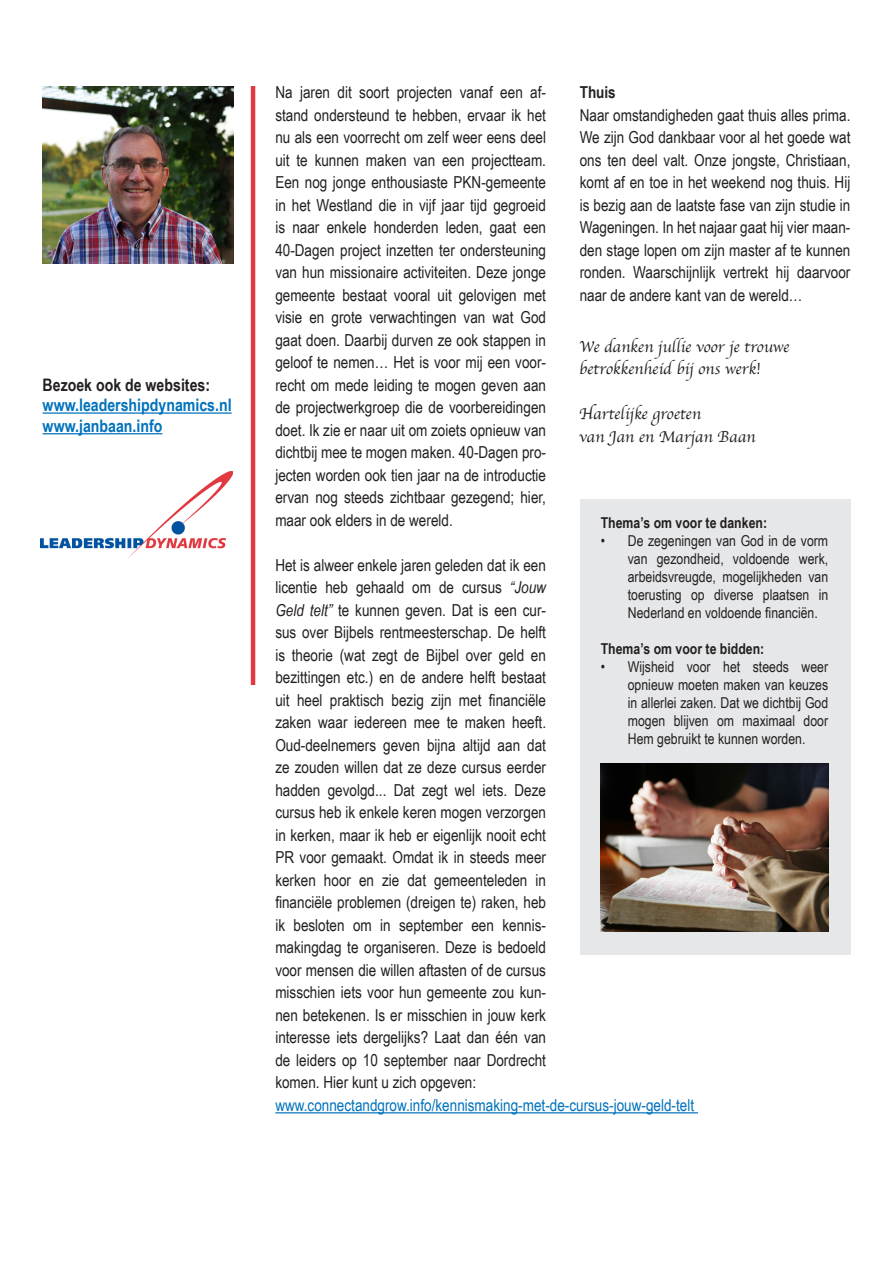
<style>
.page{position:relative;width:893px;height:1263px;background:#fff}
.page>*{position:absolute;margin:0;border:0;box-sizing:border-box;transform-origin:0 0}
.t1{font:700 17.25px "Arial Narrow";color:#0072bc}
.t2{font:700 17.25px "Arial Narrow";color:#231f20}
.t3{font:16.5px/22.5px "Arial Narrow";color:#231f20;text-align:justify}
.t4{font:16.5px "Apple Chancery";color:#231f20}
.t5{font:16.5px "Arial Narrow";color:#0072bc}
.t6{font:700 16.5px "Arial Narrow";color:#231f20}
.t7{font:15px/18px "Arial Narrow";color:#231f20;text-align:justify}
.t8{font:700 15px "Arial Narrow";color:#231f20}
.s1{font-style:italic}
</style>
<div class="page">
<img style="left:250px;top:86px;width:6px;height:599px">
<div style="left:580px;top:499px;width:270px;height:455px;background:#e6e7e9"></div>
<img style="left:41px;top:471px;width:191px;height:87px">
<hr style="left:43px;top:412px;width:189px;height:2px;background:#0072bc">
<hr style="left:43px;top:433px;width:119px;height:1px;background:#0072bc">
<img style="left:601px;top:763px;width:227px;height:168px">
<img style="left:43px;top:86px;width:191px;height:178px">
<hr style="left:275px;top:1112px;width:423px;height:1px;background:#0072bc">
<p class="t2" style="left:43px;top:371px;width:169px">Bezoek ook de websites:</p>
<p class="t1" style="left:43px;top:392px;width:190px">www.leadershipdynamics.nl</p>
<p class="t1" style="left:43px;top:413px;width:121px">www.janbaan.info</p>
<p class="t3" style="left:275px;top:81px;width:272px">Na jaren dit soort projecten vanaf een af&shy;stand ondersteund te hebben, ervaar ik het nu als een voorrecht om zelf weer eens deel uit te kunnen maken van een projectteam.<br>Een nog jonge enthousiaste PKN-gemeente in het Westland die in vijf jaar tijd gegroeid is naar enkele honderden leden, gaat een 40-Dagen project inzetten ter ondersteuning van hun missionaire activiteiten. Deze jonge gemeente bestaat vooral uit gelovigen met visie en grote verwachtingen van wat God gaat doen. Daarbij durven ze ook stappen in geloof te nemen… Het is voor mij een voor&shy;recht om mede leiding te mogen geven aan de projectwerkgroep die de voorbereidingen doet. Ik zie er naar uit om zoiets opnieuw van dichtbij mee te mogen maken. 40-Dagen pro&shy;jecten worden ook tien jaar na de introductie ervan nog steeds zichtbaar gezegend; hier, maar ook elders in de wereld.</p>
<p class="t3" style="left:275px;top:553px;width:272px">Het is alweer enkele jaren geleden dat ik een licentie heb gehaald om de cursus <span class="s1">“Jouw Geld telt”</span> te kunnen geven. Dat is een cur&shy;sus over Bijbels rentmeesterschap. De helft is theorie (wat zegt de Bijbel over geld en bezittingen etc.) en de andere helft bestaat uit heel praktisch bezig zijn met financiële zaken waar iedereen mee te maken heeft.<br>Oud-deelnemers geven bijna altijd aan dat ze zouden willen dat ze deze cursus eerder hadden gevolgd... Dat zegt wel iets. Deze cursus heb ik enkele keren mogen verzorgen in kerken, maar ik heb er eigenlijk nooit echt PR voor gemaakt. Omdat ik in steeds meer kerken hoor en zie dat gemeenteleden in financiële problemen (dreigen te) raken, heb ik besloten om in september een kennis&shy;makingdag te organiseren. Deze is bedoeld voor mensen die willen aftasten of de cursus misschien iets voor hun gemeente zou kun&shy;nen betekenen. Is er misschien in jouw kerk interesse iets dergelijks? Laat dan één van de leiders op 10 september naar Dordrecht komen. Hier kunt u zich opgeven:</p>
<p class="t6" style="left:580px;top:80px;width:38px">Thuis</p>
<p class="t3" style="left:580px;top:103px;width:272px">Naar omstandigheden gaat thuis alles prima.<br>We zijn God dankbaar voor al het goede wat ons ten deel valt. Onze jongste, Christiaan, komt af en toe in het weekend nog thuis. Hij is bezig aan de laatste fase van zijn studie in Wageningen. In het najaar gaat hij vier maan&shy;den stage lopen om zijn master af te kunnen ronden. Waarschijnlijk vertrekt hij daarvoor naar de andere kant van de wereld…</p>
<p class="t4" style="left:579px;top:333px;width:212px">We danken jullie voor je trouwe</p>
<p class="t4" style="left:579px;top:356px;width:183px">betrokkenheid bij ons werk!</p>
<p class="t4" style="left:579px;top:401px;width:123px">Hartelijke groeten</p>
<p class="t4" style="left:579px;top:423px;width:178px">van Jan en Marjan Baan</p>
<p class="t8" style="left:601px;top:511px;width:168px">Thema’s om voor te danken:</p>
<p class="t7" style="left:628px;top:531px;width:202px;text-indent:-27px">• De zegeningen van God in de vorm van gezondheid, voldoende werk, arbeidsvreugde, mogelijkheden van toerusting op diverse plaatsen in Nederland en voldoende financiën.</p>
<p class="t8" style="left:601px;top:637px;width:165px">Thema’s om voor te bidden:</p>
<p class="t7" style="left:628px;top:657px;width:202px;text-indent:-27px">• Wijsheid voor het steeds weer opnieuw moeten maken van keuzes in allerlei zaken. Dat we dichtbij God mogen blijven om maximaal door Hem gebruikt te kunnen worden.</p>
<p class="t5" style="left:275px;top:1096px;width:420px">www.connectandgrow.info/kennismaking-met-de-cursus-jouw-geld-telt</p>
</div>
